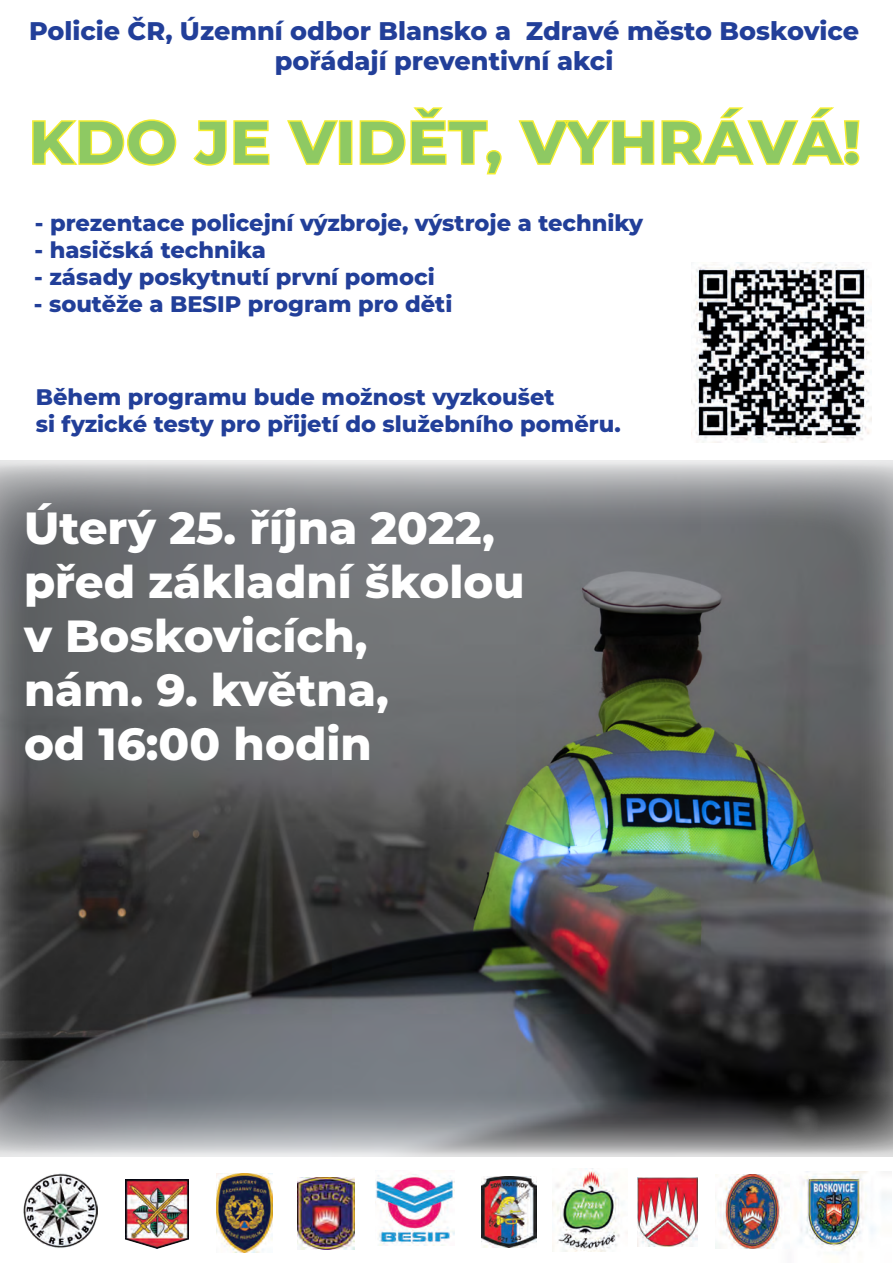
<style>
.page{position:relative;width:893px;height:1263px;background:#fff}
.page>*{position:absolute;margin:0;border:0;box-sizing:border-box;transform-origin:0 0}
.t1{font:800 61.5px "Montserrat";color:#8ec963}
.t2{font:800 45px/54px "Montserrat";color:#fff}
.t3{font:800 25.5px/30.6px "Montserrat";color:#223f99;text-align:center}
.t4{font:800 22.5px/27px "Montserrat";color:#223f99}
</style>
<div class="page">
<img style="left:0;top:461px;width:893px;height:696px">
<svg style="left:32px;top:119px;width:145px;height:47px"></svg>
<svg style="left:193px;top:120px;width:34px;height:46px"></svg>
<svg style="left:233px;top:120px;width:37px;height:45px"></svg>
<svg style="left:287px;top:120px;width:52px;height:45px"></svg>
<div style="left:339px;top:120px;width:13px;height:45px;border:2px solid #f4ed2f"></div>
<svg style="left:359px;top:107px;width:143px;height:68px"></svg>
<svg style="left:518px;top:120px;width:137px;height:45px"></svg>
<svg style="left:661px;top:107px;width:199px;height:59px"></svg>
<img style="left:795px;top:1172px;width:96px;height:80px">
<img style="left:716px;top:1175px;width:67px;height:74px">
<img style="left:482px;top:1176px;width:54px;height:72px">
<img style="left:216px;top:1173px;width:57px;height:79px">
<img style="left:297px;top:1178px;width:57px;height:71px">
<img style="left:375px;top:1170px;width:79px;height:76px">
<img style="left:552px;top:1170px;width:70px;height:81px">
<img style="left:638px;top:1178px;width:60px;height:68px">
<img style="left:126px;top:1179px;width:63px;height:69px">
<img style="left:23px;top:1173px;width:74px;height:75px">
<img style="left:692px;top:263px;width:180px;height:180px">
<p class="t3" style="left:29px;top:14px;width:831px">Policie ČR, Územní odbor Blansko a Zdravé město Boskovice pořádají preventivní akci</p>
<h1 class="t1" style="left:29px;top:97px;width:834px">KDO JE VIDĚT, VYHRÁVÁ!</h1>
<p class="t4" style="left:35px;top:208px;width:610px">- prezentace policejní výzbroje, výstroje a techniky</p>
<p class="t4" style="left:34px;top:235px;width:233px">- hasičská technika</p>
<p class="t4" style="left:34px;top:262px;width:402px">- zásady poskytnutí první pomoci</p>
<p class="t4" style="left:34px;top:289px;width:420px">- soutěže a BESIP program pro děti</p>
<p class="t4" style="left:36px;top:382px;width:586px">Během programu bude možnost vyzkoušet<br>si fyzické testy pro přijetí do služebního poměru.</p>
<h2 class="t2" style="left:24px;top:499px;width:502px">Úterý 25. října 2022, před základní školou v Boskovicích,<br>nám. 9. května,<br>od 16:00 hodin</h2>
</div>
